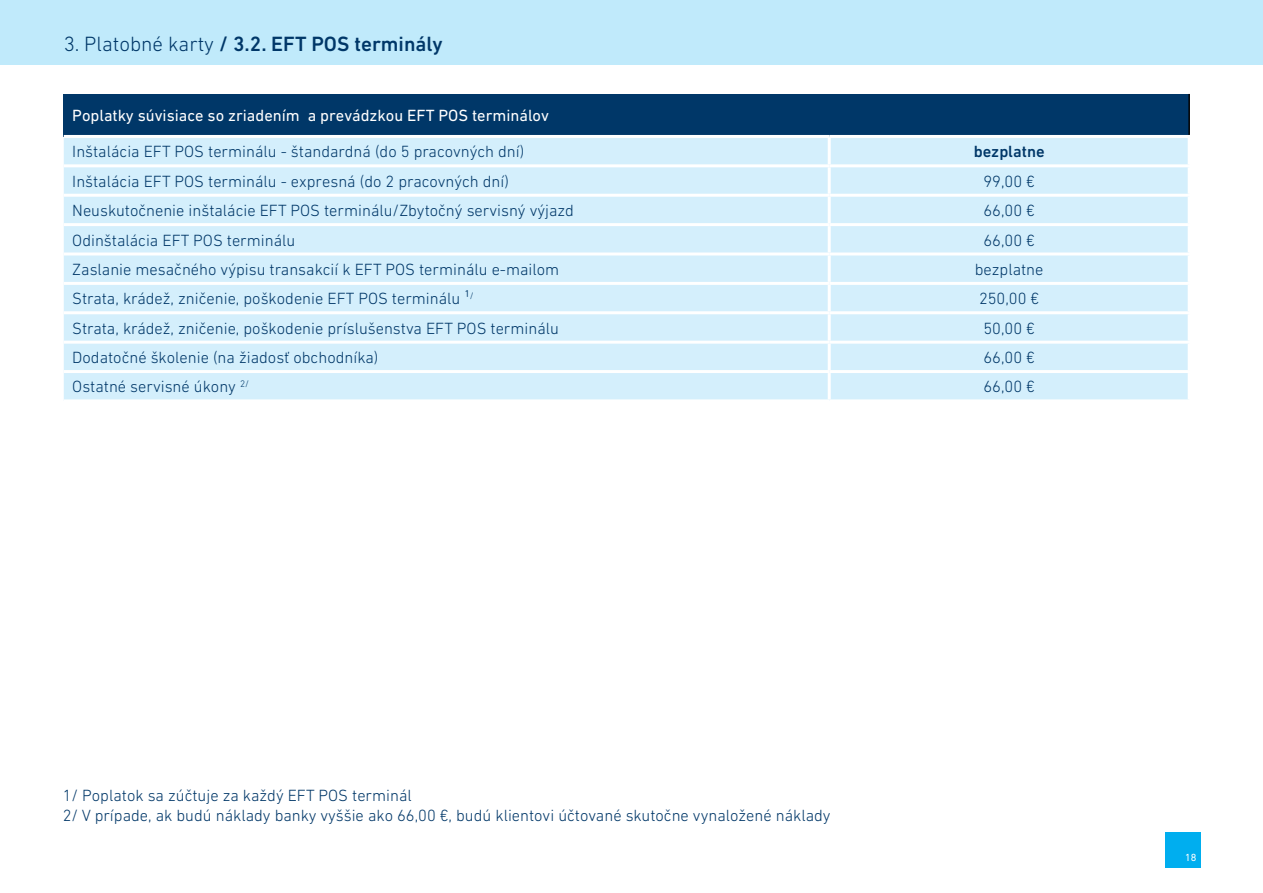
<style>
.page{position:relative;width:1263px;height:893px;background:#fff}
.page>*{position:absolute;margin:0;border:0;box-sizing:border-box;transform-origin:0 0}
.t1{font:500 21px "DIN Next W1 G";color:#003768}
.t2{font:300 16.5px/19.8px "DIN Next W1 G";color:#003768}
.t3{font:16.5px "DIN Next W1 G";color:#fff}
.t4{font:500 16.5px "DIN Next W1 G";color:#003768}
.t5{font:10.5px "DIN Next W1 G";color:#fff}
.s1{font-weight:300}
</style>
<div class="page">
<div style="left:1165px;top:832px;width:36px;height:36px;background:#00aeef"></div>
<div style="left:0;top:0;width:1263px;height:64px;background:#c0eafb"></div>
<div style="left:64px;top:94px;width:1125px;height:42px;background:#003768"></div>
<div style="left:64px;top:138px;width:1124px;height:261px;background:#d4effc"></div>
<hr style="left:1188px;top:94px;width:2px;height:41px;background:#000">
<hr style="left:64px;top:135px;width:765px;height:3px;background:#fff">
<hr style="left:829px;top:135px;width:362px;height:3px;background:#fff">
<hr style="left:828px;top:138px;width:3px;height:26px;background:#fff">
<hr style="left:64px;top:164px;width:765px;height:3px;background:#fff">
<hr style="left:828px;top:167px;width:3px;height:27px;background:#fff">
<hr style="left:829px;top:164px;width:362px;height:3px;background:#fff">
<hr style="left:64px;top:194px;width:765px;height:3px;background:#fff">
<hr style="left:828px;top:197px;width:3px;height:26px;background:#fff">
<hr style="left:829px;top:194px;width:362px;height:3px;background:#fff">
<hr style="left:64px;top:223px;width:765px;height:3px;background:#fff">
<hr style="left:828px;top:226px;width:3px;height:26px;background:#fff">
<hr style="left:829px;top:223px;width:362px;height:3px;background:#fff">
<hr style="left:64px;top:252px;width:765px;height:3px;background:#fff">
<hr style="left:828px;top:255px;width:3px;height:27px;background:#fff">
<hr style="left:829px;top:252px;width:362px;height:3px;background:#fff">
<hr style="left:64px;top:282px;width:765px;height:3px;background:#fff">
<hr style="left:828px;top:285px;width:3px;height:26px;background:#fff">
<hr style="left:829px;top:282px;width:362px;height:3px;background:#fff">
<hr style="left:64px;top:311px;width:765px;height:3px;background:#fff">
<hr style="left:828px;top:314px;width:3px;height:27px;background:#fff">
<hr style="left:829px;top:311px;width:362px;height:3px;background:#fff">
<hr style="left:64px;top:341px;width:765px;height:3px;background:#fff">
<hr style="left:828px;top:344px;width:3px;height:26px;background:#fff">
<hr style="left:829px;top:341px;width:362px;height:3px;background:#fff">
<hr style="left:64px;top:370px;width:765px;height:3px;background:#fff">
<hr style="left:828px;top:373px;width:3px;height:26px;background:#fff">
<hr style="left:829px;top:370px;width:362px;height:3px;background:#fff">
<p class="t1" style="left:64px;top:32px;width:380px"><span class="s1">3. Platobné karty</span> / 3.2. EFT POS terminály</p>
<p class="t3" style="left:72px;top:106px;width:478px">Poplatky súvisiace so zriadením a prevádzkou EFT POS terminálov</p>
<p class="t2" style="left:72px;top:142px;width:453px">Inštalácia EFT POS terminálu - štandardná (do 5 pracovných dní)</p>
<p class="t4" style="left:974px;top:142px;width:72px">bezplatne</p>
<p class="t2" style="left:72px;top:171px;width:438px">Inštalácia EFT POS terminálu - expresná (do 2 pracovných dní)</p>
<p class="t2" style="left:983px;top:171px;width:53px">99,00 €</p>
<p class="t2" style="left:72px;top:200px;width:503px">Neuskutočnenie inštalácie EFT POS terminálu/Zbytočný servisný výjazd</p>
<p class="t2" style="left:983px;top:200px;width:53px">66,00 €</p>
<p class="t2" style="left:72px;top:230px;width:225px">Odinštalácia EFT POS terminálu</p>
<p class="t2" style="left:983px;top:230px;width:53px">66,00 €</p>
<p class="t2" style="left:72px;top:259px;width:488px">Zaslanie mesačného výpisu transakcií k EFT POS terminálu e-mailom</p>
<p class="t2" style="left:975px;top:259px;width:70px">bezplatne</p>
<p class="t2" style="left:72px;top:289px;width:403px">Strata, krádež, zničenie, poškodenie EFT POS terminálu ¹<sup>/</sup></p>
<p class="t2" style="left:979px;top:289px;width:62px">250,00 €</p>
<p class="t2" style="left:72px;top:318px;width:488px">Strata, krádež, zničenie, poškodenie príslušenstva EFT POS terminálu</p>
<p class="t2" style="left:983px;top:318px;width:53px">50,00 €</p>
<p class="t2" style="left:72px;top:347px;width:308px">Dodatočné školenie (na žiadosť obchodníka)</p>
<p class="t2" style="left:983px;top:347px;width:53px">66,00 €</p>
<p class="t2" style="left:72px;top:377px;width:178px">Ostatné servisné úkony <sup>2/</sup></p>
<p class="t2" style="left:983px;top:377px;width:53px">66,00 €</p>
<p class="t2" style="left:63px;top:785px;width:769px">1/ Poplatok sa zúčtuje za každý EFT POS terminál<br>2/ V prípade, ak budú náklady banky vyššie ako 66,00 €, budú klientovi účtované skutočne vynaložené náklady</p>
<p class="t5" style="left:1185px;top:851px;width:13px">18</p>
</div>
